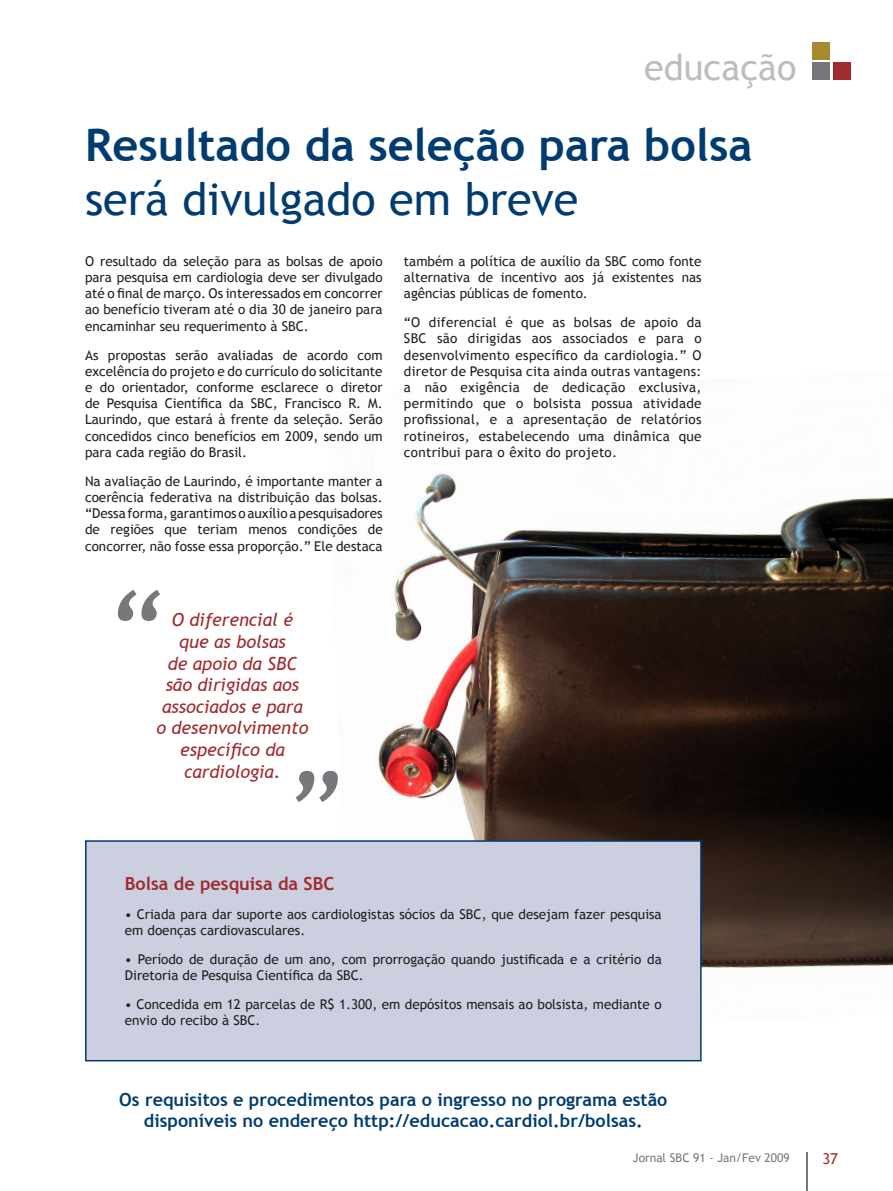
<style>
.page{position:relative;width:893px;height:1191px;background:#fff}
.page>*{position:absolute;margin:0;border:0;box-sizing:border-box;transform-origin:0 0}
._04_Destaque_palavra{font:italic 105px "Trebuchet MS";color:#76787b}
._00_Texto_título{font:700 45px/54px "Trebuchet MS";color:#013c70}
.t1{font:36px "Trebuchet MS";color:#bcbdc0}
._00_Texto{font:700 18px/21.6px "Trebuchet MS";color:#013c70;text-align:center}
._04_Destaque_palavra-2{font:italic 18px/21.6px "Trebuchet MS";color:#9f2a30;text-align:center}
._00_Texto-2{font:700 18px "Trebuchet MS";color:#9f2a30}
.t2{font:15px "Trebuchet MS";color:#9f2a30}
._00_Texto-3{font:13.5px/16.2px "Trebuchet MS";color:#231f20;text-align:justify}
.t3{font:12px "Trebuchet MS";color:#76787b}
.s1{font-weight:400}
</style>
<div class="page">
<hr style="left:807px;top:1152px;width:1px;height:39px;background:#76787b">
<div style="left:812px;top:62px;width:18px;height:18px;background:#76787b"></div>
<div style="left:833px;top:62px;width:17px;height:18px;background:#9f2a30"></div>
<div style="left:812px;top:42px;width:18px;height:18px;background:#a78a30"></div>
<img style="left:339px;top:379px;width:554px;height:589px">
<div style="left:86px;top:841px;width:615px;height:219px;background:#cccfdf"></div>
<div style="left:85px;top:840px;width:617px;height:221px;border:2px solid #013c70"></div>
<p class="t1" style="left:644px;top:46px;width:154px">educação</p>
<p class="_00_Texto_título" style="left:85px;top:118px;width:669px">Resultado da seleção para bolsa <span class="s1">será divulgado em breve</span></p>
<p class="_00_Texto-3" style="left:85px;top:253px;width:299px">O resultado da seleção para as bolsas de apoio para pesquisa em cardiologia deve ser divulgado até o final de março. Os interessados em concorrer ao benefício tiveram até o dia 30 de janeiro para encaminhar seu requerimento à SBC.</p>
<p class="_00_Texto-3" style="left:85px;top:347px;width:299px">As propostas serão avaliadas de acordo com excelência do projeto e do currículo do solicitante e do orientador, conforme esclarece o diretor de Pesquisa Científica da SBC, Francisco R. M.<br>Laurindo, que estará à frente da seleção. Serão concedidos cinco benefícios em 2009, sendo um para cada região do Brasil.</p>
<p class="_00_Texto-3" style="left:85px;top:473px;width:299px">Na avaliação de Laurindo, é importante manter a coerência federativa na distribuição das bolsas. “Dessa forma, garantimos o auxílio a pesquisadores de regiões que teriam menos condições de concorrer, não fosse essa proporção.” Ele destaca</p>
<p class="_00_Texto-3" style="left:404px;top:253px;width:299px">também a política de auxílio da SBC como fonte alternativa de incentivo aos já existentes nas agências públicas de fomento.</p>
<p class="_00_Texto-3" style="left:404px;top:314px;width:299px">“O diferencial é que as bolsas de apoio da SBC são dirigidas aos associados e para o desenvolvimento específico da cardiologia.” O diretor de Pesquisa cita ainda outras vantagens: a não exigência de dedicação exclusiva, permitindo que o bolsista possua atividade profissional, e a apresentação de relatórios rotineiros, estabelecendo uma dinâmica que contribui para o êxito do projeto.</p>
<p class="_04_Destaque_palavra" style="left:105px;top:568px;width:57px">“</p>
<p class="_04_Destaque_palavra-2" style="left:157px;top:609px;width:153px">O diferencial é que as bolsas<br>de apoio da SBC são dirigidas aos associados e para o desenvolvimento específico da cardiologia.</p>
<p class="_04_Destaque_palavra" style="left:351px;top:824px;width:57px;rotate:-180deg">“</p>
<p class="_00_Texto-2" style="left:125px;top:872px;width:211px">Bolsa de pesquisa da SBC</p>
<p class="_00_Texto-3" style="left:125px;top:906px;width:538px">• Criada para dar suporte aos cardiologistas sócios da SBC, que desejam fazer pesquisa em doenças cardiovasculares.</p>
<p class="_00_Texto-3" style="left:125px;top:951px;width:538px">• Período de duração de um ano, com prorrogação quando justificada e a critério da<br>Diretoria de Pesquisa Científica da SBC.</p>
<p class="_00_Texto-3" style="left:125px;top:996px;width:538px">• Concedida em 12 parcelas de R$ 1.300, em depósitos mensais ao bolsista, mediante o envio do recibo à SBC.</p>
<p class="_00_Texto" style="left:119px;top:1088px;width:550px">Os requisitos e procedimentos para o ingresso no programa estão disponíveis no endereço http://educacao.cardiol.br/bolsas.</p>
<p class="t3" style="left:633px;top:1150px;width:158px">Jornal SBC 91 - Jan/Fev 2009</p>
<p class="t2" style="left:822px;top:1149px;width:17px">37</p>
</div>
